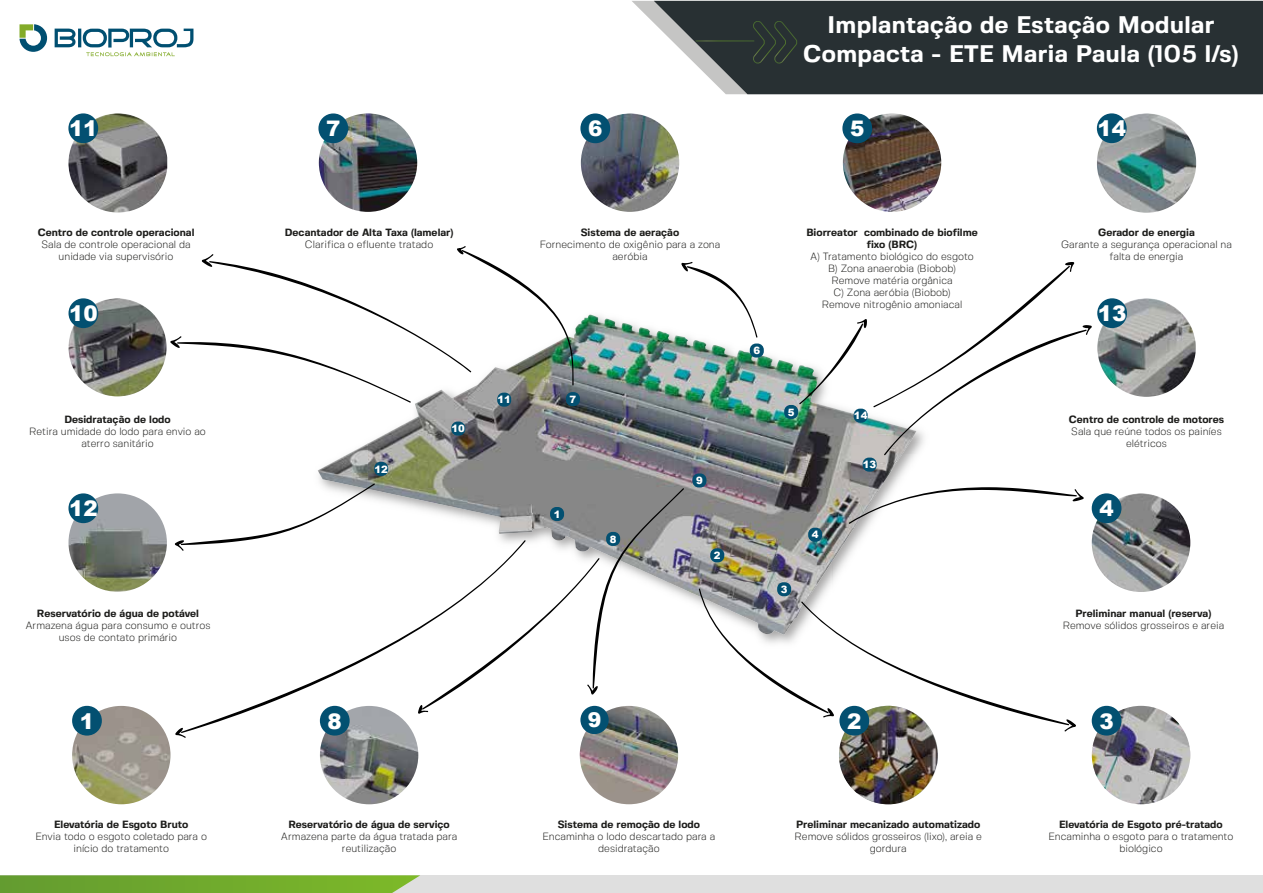
<style>
.page{position:relative;width:1263px;height:893px;background:#fff}
.page>*{position:absolute;margin:0;border:0;box-sizing:border-box;transform-origin:0 0}
.t1{font:700 24px/28.8px "Fivo Sans";letter-spacing:.015em;color:#fff;text-align:center}
.t2{font:900 21.45px "Arial";color:#fff}
.t3{font:900 20.4px "Arial";color:#fff}
.t4{font:300 10.5px/12px "Fivo Sans";color:#1d1d1b;text-align:center}
.t5{font:700 10.5px/12px "Fivo Sans";color:#1d1d1b;text-align:center}
.t6{font:900 10.05px "Arial";color:#fff}
</style>
<div class="page">
<div style="left:0;top:875px;width:1263px;height:18px;background:#dfdfdf"></div>
<svg style="left:0;top:875px;width:420px;height:18px;background:#75ac35"></svg>
<svg style="left:20px;top:24px;width:27px;height:28px"></svg>
<svg style="left:55px;top:29px;width:138px;height:27px"></svg>
<svg style="left:632px;top:1px;width:22px;height:22px"></svg>
<svg style="left:654px;top:1px;width:609px;height:93px;background:#373e41"></svg>
<svg style="left:753px;top:21px;width:44px;height:42px;background:#2c3732"></svg>
<hr style="left:696px;top:41px;width:58px;height:1px;background:#fff">
<img style="left:72px;top:706px;width:98px;height:98px;border-radius:49px">
<img style="left:843px;top:113px;width:98px;height:99px;border-radius:48px">
<img style="left:319px;top:113px;width:98px;height:99px;border-radius:49px">
<img style="left:320px;top:706px;width:98px;height:98px;border-radius:49px">
<img style="left:580px;top:706px;width:98px;height:98px;border-radius:49px">
<img style="left:68px;top:493px;width:99px;height:99px;border-radius:49px">
<img style="left:1097px;top:298px;width:99px;height:99px;border-radius:48px">
<img style="left:69px;top:298px;width:98px;height:98px;border-radius:49px">
<img style="left:68px;top:113px;width:99px;height:99px">
<img style="left:581px;top:113px;width:98px;height:99px;border-radius:49px">
<img style="left:1097px;top:113px;width:99px;height:100px;border-radius:48px">
<img style="left:1092px;top:493px;width:98px;height:99px;border-radius:49px">
<img style="left:839px;top:706px;width:98px;height:98px;border-radius:48px">
<img style="left:1092px;top:725px;width:12px;height:48px">
<img style="left:1104px;top:706px;width:86px;height:98px">
<img style="left:1095px;top:773px;width:10px;height:16px">
<img style="left:468px;top:315px;width:299px;height:267px">
<img style="left:767px;top:357px;width:50px;height:232px">
<img style="left:367px;top:403px;width:101px;height:106px">
<img style="left:817px;top:404px;width:99px;height:125px">
<img style="left:318px;top:444px;width:50px;height:39px">
<img style="left:817px;top:528px;width:37px;height:57px">
<img style="left:684px;top:582px;width:83px;height:22px">
<div style="left:710px;top:548px;width:14px;height:14px;background:#035071;border-radius:6px"></div>
<div style="left:566px;top:392px;width:14px;height:14px;background:#035071;border-radius:6px"></div>
<div style="left:777px;top:582px;width:14px;height:14px;background:#035071;border-radius:6px"></div>
<div style="left:808px;top:528px;width:14px;height:14px;background:#035071;border-radius:6px"></div>
<div style="left:750px;top:344px;width:14px;height:14px;background:#035071;border-radius:6px"></div>
<div style="left:784px;top:405px;width:14px;height:14px;background:#035071;border-radius:6px"></div>
<div style="left:451px;top:422px;width:14px;height:14px;background:#035071;border-radius:6px"></div>
<svg style="left:497px;top:393px;width:14px;height:14px"></svg>
<div style="left:692px;top:473px;width:14px;height:14px;background:#035071;border-radius:6px"></div>
<div style="left:374px;top:462px;width:14px;height:14px;background:#035071;border-radius:6px"></div>
<div style="left:863px;top:458px;width:14px;height:14px;background:#035071;border-radius:6px"></div>
<div style="left:854px;top:409px;width:14px;height:14px;background:#035071;border-radius:6px"></div>
<svg style="left:681px;top:262px;width:76px;height:76px"></svg>
<svg style="left:418px;top:488px;width:266px;height:226px"></svg>
<svg style="left:182px;top:540px;width:344px;height:193px"></svg>
<svg style="left:175px;top:728px;width:11px;height:10px"></svg>
<svg style="left:170px;top:246px;width:404px;height:157px"></svg>
<svg style="left:849px;top:487px;width:235px;height:37px"></svg>
<svg style="left:873px;top:262px;width:219px;height:193px"></svg>
<svg style="left:175px;top:483px;width:200px;height:68px"></svg>
<svg style="left:799px;top:319px;width:68px;height:85px"></svg>
<svg style="left:699px;top:589px;width:377px;height:142px"></svg>
<div style="left:72px;top:706px;width:30px;height:30px;background:#035071;border-radius:15px"></div>
<div style="left:318px;top:113px;width:30px;height:30px;background:#035071;border-radius:15px"></div>
<div style="left:1092px;top:706px;width:29px;height:30px;background:#035071;border-radius:15px"></div>
<div style="left:320px;top:706px;width:30px;height:30px;background:#035071;border-radius:15px"></div>
<div style="left:1092px;top:493px;width:29px;height:30px;background:#035071;border-radius:15px"></div>
<div style="left:580px;top:113px;width:30px;height:30px;background:#035071;border-radius:15px"></div>
<div style="left:839px;top:706px;width:30px;height:30px;background:#035071;border-radius:15px"></div>
<div style="left:842px;top:113px;width:30px;height:30px;background:#035071;border-radius:15px"></div>
<div style="left:69px;top:298px;width:29px;height:30px;background:#035071;border-radius:15px"></div>
<div style="left:68px;top:113px;width:30px;height:30px;background:#035071;border-radius:15px"></div>
<div style="left:580px;top:706px;width:29px;height:28px;background:#035071;border-radius:50%"></div>
<div style="left:68px;top:493px;width:30px;height:30px;background:#035071;border-radius:15px"></div>
<div style="left:1097px;top:298px;width:30px;height:30px;background:#035071;border-radius:15px"></div>
<div style="left:1097px;top:113px;width:29px;height:30px;background:#035071;border-radius:15px"></div>
<h1 class="t1" style="left:803px;top:10px;width:437px">Implantação de Estação Modular<br>Compacta - ETE Maria Paula (105 l/s)</h1>
<h2 class="t2" style="left:69px;top:113px;width:30px">11</h2>
<h2 class="t2" style="left:326px;top:113px;width:16px">7</h2>
<h2 class="t2" style="left:588px;top:113px;width:16px">6</h2>
<h2 class="t2" style="left:850px;top:113px;width:16px">5</h2>
<h2 class="t2" style="left:1097px;top:113px;width:30px">14</h2>
<p class="t5" style="left:38px;top:226px;width:158px">Centro de controle operacional</p>
<p class="t4" style="left:41px;top:238px;width:151px">Sala de controle operacional da unidade via supervisório</p>
<h2 class="t2" style="left:69px;top:298px;width:30px">10</h2>
<p class="t5" style="left:285px;top:226px;width:170px">Decantador de Alta Taxa (lamelar)</p>
<p class="t4" style="left:305px;top:238px;width:130px">Clarifica o efluente tratado</p>
<p class="t5" style="left:581px;top:226px;width:100px">Sistema de aeração</p>
<p class="t4" style="left:540px;top:238px;width:182px">Fornecimento de oxigênio para a zona aeróbia</p>
<p class="t5" style="left:806px;top:226px;width:173px">Biorreator combinado de biofilme fixo (BRC)</p>
<p class="t4" style="left:810px;top:250px;width:165px">A) Tratamento biológico do esgoto<br>B) Zona anaerobia (Biobob)<br>Remove matéria orgânica<br>C) Zona aeróbia (Biobob)<br>Remove nitrogênio amoniacal</p>
<p class="t5" style="left:1098px;top:226px;width:98px">Gerador de energia</p>
<p class="t4" style="left:1061px;top:238px;width:172px">Garante a segurança operacional na falta de energia</p>
<h2 class="t2" style="left:1098px;top:298px;width:30px">13</h2>
<p class="t6" style="left:753px;top:343px;width:8px">6</p>
<p class="t6" style="left:497px;top:392px;width:15px">11</p>
<p class="t6" style="left:570px;top:392px;width:8px">7</p>
<p class="t5" style="left:64px;top:414px;width:108px">Desidratação de lodo</p>
<p class="t4" style="left:29px;top:426px;width:178px">Retira umidade do lodo para envio ao aterro sanitário</p>
<p class="t6" style="left:451px;top:421px;width:15px">10</p>
<p class="t6" style="left:788px;top:405px;width:8px">5</p>
<p class="t6" style="left:854px;top:408px;width:15px">14</p>
<p class="t5" style="left:1069px;top:414px;width:157px">Centro de controle de motores</p>
<p class="t4" style="left:1071px;top:426px;width:152px">Sala que reúne todos os painíes elétricos</p>
<p class="t6" style="left:374px;top:462px;width:15px">12</p>
<p class="t6" style="left:863px;top:457px;width:15px">13</p>
<p class="t6" style="left:696px;top:473px;width:8px">9</p>
<h2 class="t2" style="left:69px;top:493px;width:30px">12</h2>
<p class="t6" style="left:554px;top:507px;width:8px">1</p>
<h2 class="t2" style="left:1099px;top:493px;width:16px">4</h2>
<p class="t6" style="left:610px;top:532px;width:8px">8</p>
<p class="t6" style="left:812px;top:527px;width:8px">4</p>
<p class="t6" style="left:714px;top:548px;width:8px">2</p>
<p class="t6" style="left:781px;top:582px;width:8px">3</p>
<p class="t5" style="left:37px;top:607px;width:164px">Reservatório de água de potável</p>
<p class="t4" style="left:25px;top:619px;width:187px">Armazena água para consumo e outros usos de contato primário</p>
<p class="t5" style="left:1075px;top:607px;width:137px">Preliminar manual (reserva)</p>
<p class="t4" style="left:1063px;top:619px;width:163px">Remove sólidos grosseiros e areia</p>
<h2 class="t2" style="left:80px;top:705px;width:16px">1</h2>
<h3 class="t3" style="left:588px;top:705px;width:15px">9</h3>
<h2 class="t2" style="left:328px;top:705px;width:16px">8</h2>
<h2 class="t2" style="left:1099px;top:705px;width:16px">3</h2>
<h2 class="t2" style="left:847px;top:705px;width:16px">2</h2>
<p class="t5" style="left:54px;top:818px;width:136px">Elevatória de Esgoto Bruto</p>
<p class="t4" style="left:36px;top:830px;width:173px">Envia todo o esgoto coletado para o início do tratamento</p>
<p class="t5" style="left:288px;top:818px;width:163px">Reservatório de água de serviço</p>
<p class="t4" style="left:281px;top:830px;width:178px">Armazena parte da água tratada para reutilização</p>
<p class="t5" style="left:558px;top:818px;width:144px">Sistema de remoção de lodo</p>
<p class="t4" style="left:542px;top:830px;width:174px">Encaminha o lodo descartado para a desidratação</p>
<p class="t5" style="left:796px;top:818px;width:186px">Preliminar mecanizado automatizado</p>
<p class="t4" style="left:794px;top:830px;width:189px">Remove sólidos grosseiros (lixo), areia e gordura</p>
<p class="t5" style="left:1059px;top:818px;width:165px">Elevatória de Esgoto pré-tratado</p>
<p class="t4" style="left:1049px;top:830px;width:186px">Encaminha o esgoto para o tratamento biológico</p>
</div>
